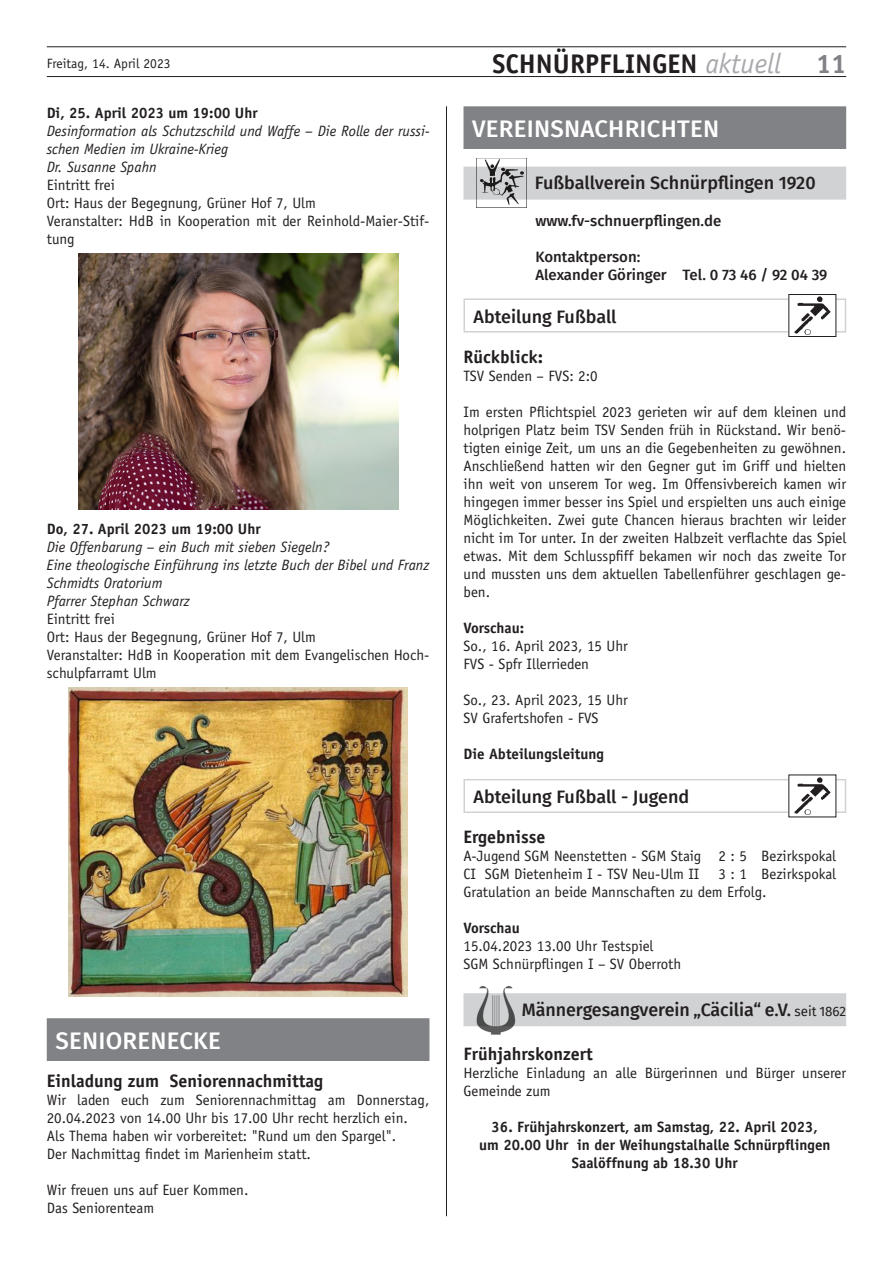
<style>
.page{position:relative;width:893px;height:1263px;background:#fff}
.page>*{position:absolute;margin:0;border:0;box-sizing:border-box;transform-origin:0 0}
.t1{font:700 27px "Officina Sans";color:#231f20}
.t2{font:700 27px "Officina Sans";color:#808285}
.t3{font:500 24px "Fira Sans";letter-spacing:.01em;color:#fff}
.t4{font:500 18px "Fira Sans";color:#231f20}
.t5{font:700 18px "Officina Sans";color:#231f20}
.t6{font:15px/18px "Officina Sans";color:#231f20}
.t7{font:italic 15px/18px "Officina Sans";color:#231f20}
.t8{font:700 15px/18px "Officina Sans";color:#231f20;text-align:center}
.t9{font:500 15px/18px "Fira Sans";color:#231f20}
.t10{font:13.5px "Officina Sans";color:#231f20}
.s1{font-weight:400;font-style:italic;font-size:28.35px;color:#a8a9ad}
.s2{font-weight:400;font-size:13.5px}
</style>
<div class="page">
<hr style="left:47px;top:76px;width:799px;height:1px;background:#231f20">
<hr style="left:47px;top:47px;width:799px;height:1px;background:#231f20">
<hr style="left:446px;top:106px;width:1px;height:1110px;background:#231f20">
<div style="left:463px;top:106px;width:383px;height:43px;background:#808285"></div>
<div style="left:463px;top:167px;width:383px;height:33px;background:#d1d2d4"></div>
<img style="left:476px;top:158px;width:50px;height:50px">
<div style="left:463px;top:298px;width:383px;height:34px;border:2px solid #d1d2d4"></div>
<div style="left:789px;top:294px;width:47px;height:42px;background:#fff"></div>
<img style="left:795px;top:296px;width:35px;height:39px">
<div style="left:788px;top:294px;width:48px;height:43px;border:1px solid #231f20"></div>
<div style="left:463px;top:779px;width:383px;height:34px;border:2px solid #d1d2d4"></div>
<div style="left:789px;top:775px;width:47px;height:42px;background:#fff"></div>
<img style="left:795px;top:777px;width:35px;height:38px">
<div style="left:463px;top:993px;width:383px;height:33px;background:#d1d2d4"></div>
<img style="left:475px;top:986px;width:40px;height:48px">
<img style="left:78px;top:253px;width:320px;height:256px">
<img style="left:68px;top:687px;width:340px;height:309px">
<div style="left:47px;top:1018px;width:382px;height:43px;background:#808285"></div>
<h1 class="t1" style="left:492px;top:47px;width:290px">SCHNÜRPFLINGEN <span class="s1">aktuell</span></h1>
<p class="t10" style="left:47px;top:55px;width:125px">Freitag, 14. April 2023</p>
<h1 class="t2" style="left:816px;top:47px;width:32px">11</h1>
<p class="t8" style="left:47px;top:104px;width:212px">Di, 25. April 2023 um 19:00 Uhr</p>
<p class="t7" style="left:47px;top:122px;width:384px">Desinformation als Schutzschild und Waffe – Die Rolle der russi&shy;schen Medien im Ukraine-Krieg<br>Dr. Susanne Spahn</p>
<p class="t6" style="left:47px;top:176px;width:384px">Eintritt frei<br>Ort: Haus der Begegnung, Grüner Hof 7, Ulm<br>Veranstalter: HdB in Kooperation mit der Reinhold-Maier-Stif&shy;tung</p>
<p class="t8" style="left:47px;top:520px;width:215px">Do, 27. April 2023 um 19:00 Uhr</p>
<p class="t7" style="left:47px;top:538px;width:384px">Die Offenbarung – ein Buch mit sieben Siegeln?<br>Eine theologische Einführung ins letzte Buch der Bibel und Franz Schmidts Oratorium<br>Pfarrer Stephan Schwarz</p>
<p class="t6" style="left:47px;top:610px;width:384px">Eintritt frei<br>Ort: Haus der Begegnung, Grüner Hof 7, Ulm<br>Veranstalter: HdB in Kooperation mit dem Evangelischen Hoch&shy;schulpfarramt Ulm</p>
<h2 class="t3" style="left:55px;top:1021px;width:167px">SENIORENECKE</h2>
<p class="t5" style="left:47px;top:1069px;width:278px">Einladung zum Seniorennachmittag</p>
<p class="t6" style="left:47px;top:1090px;width:384px">Wir laden euch zum Seniorennachmittag am Donnerstag, 20.04.2023 von 14.00 Uhr bis 17.00 Uhr recht herzlich ein.<br>Als Thema haben wir vorbereitet: "Rund um den Spargel".<br>Der Nachmittag findet im Marienheim statt.</p>
<p class="t6" style="left:47px;top:1180px;width:203px">Wir freuen uns auf Euer Kommen.<br>Das Seniorenteam</p>
<h2 class="t3" style="left:472px;top:109px;width:249px">VEREINSNACHRICHTEN</h2>
<p class="t4" style="left:535px;top:169px;width:282px">Fußballverein Schnürpflingen 1920</p>
<p class="t9" style="left:535px;top:211px;width:187px">www.fv-schnuerpflingen.de</p>
<p class="t9" style="left:535px;top:247px;width:293px">Kontaktperson:<br>Alexander Göringer Tel. 0 73 46 / 92 04 39</p>
<p class="t4" style="left:473px;top:302px;width:145px">Abteilung Fußball</p>
<p class="t5" style="left:463px;top:345px;width:81px">Rückblick:</p>
<p class="t6" style="left:463px;top:367px;width:136px">TSV Senden – FVS: 2:0</p>
<p class="t6" style="left:463px;top:403px;width:384px;text-align:justify">Im ersten Pflichtspiel 2023 gerieten wir auf dem kleinen und holprigen Platz beim TSV Senden früh in Rückstand. Wir benö&shy;tigten einige Zeit, um uns an die Gegebenheiten zu gewöhnen.<br>Anschließend hatten wir den Gegner gut im Griff und hielten ihn weit von unserem Tor weg. Im Offensivbereich kamen wir hingegen immer besser ins Spiel und erspielten uns auch einige Möglichkeiten. Zwei gute Chancen hieraus brachten wir leider nicht im Tor unter. In der zweiten Halbzeit verflachte das Spiel etwas. Mit dem Schlusspfiff bekamen wir noch das zweite Tor und mussten uns dem aktuellen Tabellenführer geschlagen ge&shy;ben.</p>
<p class="t8" style="left:463px;top:618px;width:62px">Vorschau:</p>
<p class="t6" style="left:463px;top:637px;width:166px">So., 16. April 2023, 15 Uhr<br>FVS - Spfr Illerrieden</p>
<p class="t6" style="left:463px;top:691px;width:166px">So., 23. April 2023, 15 Uhr<br>SV Grafertshofen - FVS</p>
<p class="t8" style="left:463px;top:744px;width:142px">Die Abteilungsleitung</p>
<p class="t4" style="left:473px;top:782px;width:217px">Abteilung Fußball - Jugend</p>
<p class="t5" style="left:463px;top:826px;width:84px">Ergebnisse</p>
<p class="t6" style="left:463px;top:847px;width:374px">A-Jugend SGM Neenstetten - SGM Staig 2 : 5 Bezirkspokal<br>CI SGM Dietenheim I - TSV Neu-Ulm II</p>
<p class="t6" style="left:463px;top:865px;width:374px;text-indent:255px">3 : 1 Bezirkspokal<br>Gratulation an beide Mannschaften zu dem Erfolg.</p>
<p class="t8" style="left:463px;top:919px;width:58px">Vorschau</p>
<p class="t6" style="left:463px;top:937px;width:219px">15.04.2023 13.00 Uhr Testspiel<br>SGM Schnürpflingen I – SV Oberroth</p>
<p class="t4" style="left:522px;top:995px;width:326px">Männergesangverein „Cäcilia“ e.V. <span class="s2">seit 1862</span></p>
<p class="t5" style="left:463px;top:1043px;width:131px">Frühjahrskonzert</p>
<p class="t6" style="left:463px;top:1064px;width:384px">Herzliche Einladung an alle Bürgerinnen und Bürger unserer<br>Gemeinde zum</p>
<p class="t8" style="left:479px;top:1118px;width:353px">36. Frühjahrskonzert, am Samstag, 22. April 2023,<br>um 20.00 Uhr in der Weihungstalhalle Schnürpflingen<br>Saalöffnung ab 18.30 Uhr</p>
</div>
